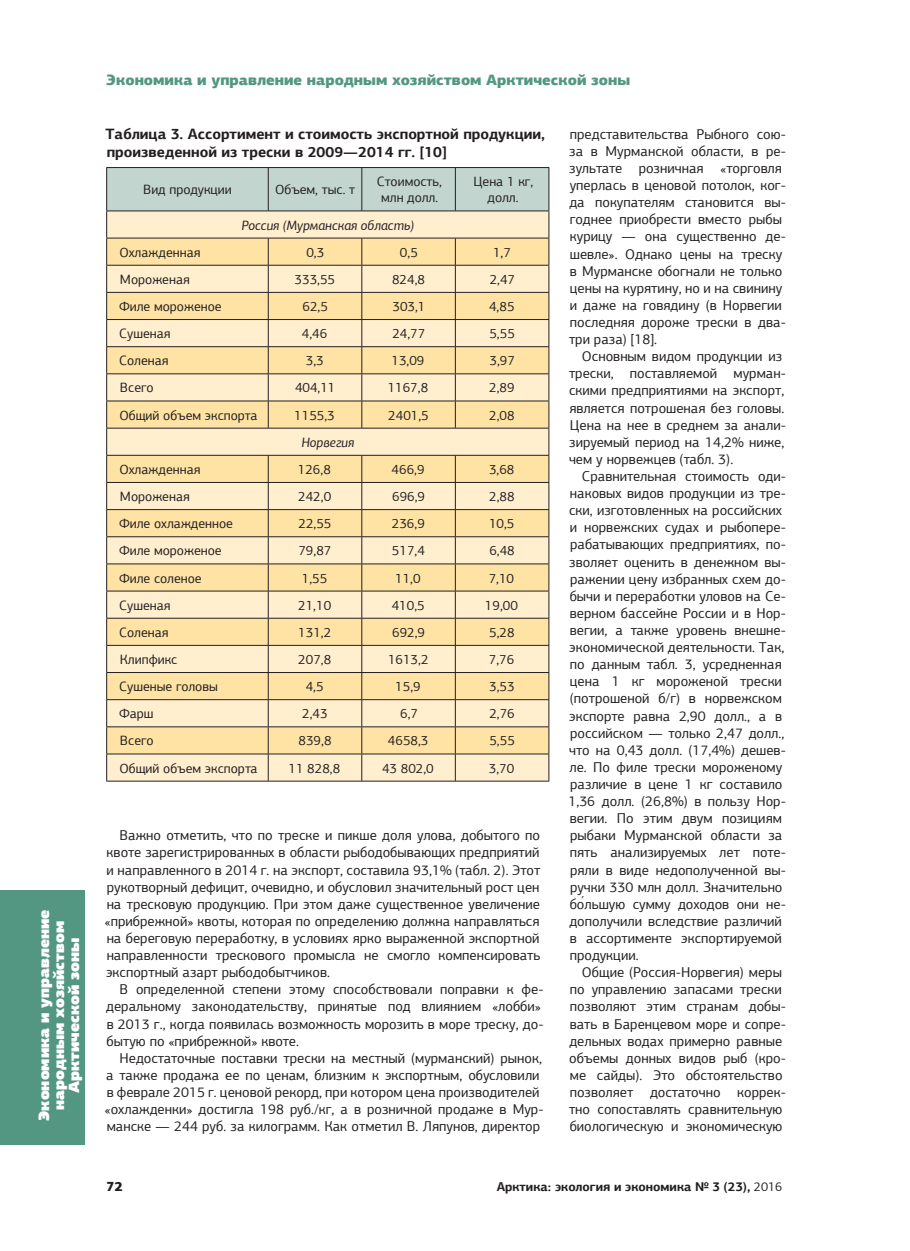
<style>
.page{position:relative;width:910px;height:1251px;background:#fff}
.page>*{position:absolute;margin:0;border:0;box-sizing:border-box;transform-origin:0 0}
.t1{font:700 15px/18px "PF Agora Sans Pro";color:#231f20}
.t2{font:900 15px/15px "PF Agora Sans Pro";color:#fff;text-align:center}
.t3{font:900 15px "PF Agora Sans Pro";color:#539782}
.t4{font:14.25px/17.1px "PF Agora Sans Pro";color:#231f20}
.t5{font:13.5px/16.2px "PF Agora Sans Pro";color:#231f20;text-align:center}
.t6{font:italic 13.5px "PF Agora Sans Pro";color:#231f20}
.t7{font:900 13.5px "PF Agora Sans Pro";color:#231f20}
.t8{font:700 12.75px "PF Agora Sans Pro";color:#231f20}
.s1{font-family:"Times New Roman"}
.s2{font-weight:400}
</style>
<div class="page">
<div style="left:0;top:890px;width:85px;height:254px;background:#539782"></div>
<hr style="left:106px;top:780px;width:443px;height:1px;background:#231f20">
<svg style="left:106px;top:167px;width:444px;height:613px;background:#f0deb5"></svg>
<p class="t2" style="left:38px;top:1120px;width:213px;rotate:-90deg">Экономика и управление народным хозяйством<br>Арктической зоны</p>
<p class="t3" style="left:106px;top:74px;width:525px">Экономика и управление народным хозяйством Арктической зоны</p>
<p class="t1" style="left:105px;top:126px;width:441px">Таблица 3. Ассортимент и стоимость экспортной продукции, произведенной из трески в 2009—2014 гг. [10]</p>
<p class="t5" style="left:143px;top:183px;width:90px">Вид продукции</p>
<p class="t5" style="left:275px;top:183px;width:82px">Объем, тыс. т</p>
<p class="t5" style="left:377px;top:175px;width:67px">Стоимость, млн долл.</p>
<p class="t5" style="left:473px;top:175px;width:61px">Цена 1 кг, долл.</p>
<p class="t6" style="left:241px;top:219px;width:174px">Россия (Мурманская область)</p>
<p class="t5" style="left:119px;top:245px;width:83px">Охлажденная</p>
<p class="t5" style="left:306px;top:245px;width:19px">0,3</p>
<p class="t5" style="left:400px;top:245px;width:19px">0,5</p>
<p class="t5" style="left:493px;top:245px;width:19px">1,7</p>
<p class="t5" style="left:120px;top:272px;width:71px">Мороженая</p>
<p class="t5" style="left:295px;top:272px;width:42px">333,55</p>
<p class="t5" style="left:392px;top:272px;width:34px">824,8</p>
<p class="t5" style="left:490px;top:272px;width:27px">2,47</p>
<p class="t5" style="left:119px;top:299px;width:104px">Филе мороженое</p>
<p class="t5" style="left:303px;top:299px;width:27px">62,5</p>
<p class="t5" style="left:392px;top:299px;width:34px">303,1</p>
<p class="t5" style="left:489px;top:299px;width:27px">4,85</p>
<p class="t5" style="left:119px;top:326px;width:53px">Сушеная</p>
<p class="t5" style="left:302px;top:326px;width:27px">4,46</p>
<p class="t5" style="left:392px;top:326px;width:34px">24,77</p>
<p class="t5" style="left:489px;top:326px;width:27px">5,55</p>
<p class="t5" style="left:119px;top:354px;width:51px">Соленая</p>
<p class="t5" style="left:306px;top:354px;width:19px">3,3</p>
<p class="t5" style="left:391px;top:354px;width:34px">13,09</p>
<p class="t5" style="left:490px;top:354px;width:27px">3,97</p>
<p class="t5" style="left:120px;top:381px;width:35px">Всего</p>
<p class="t5" style="left:295px;top:381px;width:42px">404,11</p>
<p class="t5" style="left:388px;top:381px;width:42px">1167,8</p>
<p class="t5" style="left:489px;top:381px;width:27px">2,89</p>
<p class="t5" style="left:119px;top:408px;width:140px">Общий объем экспорта</p>
<p class="t5" style="left:294px;top:408px;width:42px">1155,3</p>
<p class="t5" style="left:388px;top:408px;width:42px">2401,5</p>
<p class="t5" style="left:489px;top:408px;width:27px">2,08</p>
<p class="t6" style="left:301px;top:436px;width:54px">Норвегия</p>
<p class="t5" style="left:119px;top:462px;width:83px">Охлажденная</p>
<p class="t5" style="left:298px;top:462px;width:34px">126,8</p>
<p class="t5" style="left:392px;top:462px;width:34px">466,9</p>
<p class="t5" style="left:489px;top:462px;width:27px">3,68</p>
<p class="t5" style="left:120px;top:489px;width:71px">Мороженая</p>
<p class="t5" style="left:298px;top:489px;width:34px">242,0</p>
<p class="t5" style="left:392px;top:489px;width:34px">696,9</p>
<p class="t5" style="left:489px;top:489px;width:27px">2,88</p>
<p class="t5" style="left:119px;top:516px;width:116px">Филе охлажденное</p>
<p class="t5" style="left:299px;top:516px;width:34px">22,55</p>
<p class="t5" style="left:392px;top:516px;width:34px">236,9</p>
<p class="t5" style="left:489px;top:516px;width:27px">10,5</p>
<p class="t5" style="left:119px;top:544px;width:104px">Филе мороженое</p>
<p class="t5" style="left:298px;top:544px;width:34px">79,87</p>
<p class="t5" style="left:392px;top:544px;width:34px">517,4</p>
<p class="t5" style="left:489px;top:544px;width:27px">6,48</p>
<p class="t5" style="left:119px;top:571px;width:84px">Филе соленое</p>
<p class="t5" style="left:302px;top:571px;width:27px">1,55</p>
<p class="t5" style="left:395px;top:571px;width:27px">11,0</p>
<p class="t5" style="left:489px;top:571px;width:27px">7,10</p>
<p class="t5" style="left:119px;top:598px;width:53px">Сушеная</p>
<p class="t5" style="left:298px;top:598px;width:34px">21,10</p>
<p class="t5" style="left:392px;top:598px;width:34px">410,5</p>
<p class="t5" style="left:485px;top:598px;width:34px">19,00</p>
<p class="t5" style="left:119px;top:625px;width:51px">Соленая</p>
<p class="t5" style="left:298px;top:625px;width:34px">131,2</p>
<p class="t5" style="left:392px;top:625px;width:34px">692,9</p>
<p class="t5" style="left:489px;top:625px;width:27px">5,28</p>
<p class="t5" style="left:120px;top:652px;width:59px">Клипфикс</p>
<p class="t5" style="left:298px;top:652px;width:34px">207,8</p>
<p class="t5" style="left:388px;top:652px;width:42px">1613,2</p>
<p class="t5" style="left:489px;top:652px;width:27px">7,76</p>
<p class="t5" style="left:119px;top:679px;width:100px">Сушеные головы</p>
<p class="t5" style="left:306px;top:679px;width:19px">4,5</p>
<p class="t5" style="left:395px;top:679px;width:27px">15,9</p>
<p class="t5" style="left:489px;top:679px;width:27px">3,53</p>
<p class="t5" style="left:119px;top:706px;width:36px">Фарш</p>
<p class="t5" style="left:302px;top:706px;width:27px">2,43</p>
<p class="t5" style="left:400px;top:706px;width:19px">6,7</p>
<p class="t5" style="left:489px;top:706px;width:27px">2,76</p>
<p class="t5" style="left:120px;top:733px;width:35px">Всего</p>
<p class="t5" style="left:299px;top:733px;width:34px">839,8</p>
<p class="t5" style="left:388px;top:733px;width:42px">4658,3</p>
<p class="t5" style="left:489px;top:733px;width:27px">5,55</p>
<p class="t5" style="left:119px;top:761px;width:140px">Общий объем экспорта</p>
<p class="t5" style="left:289px;top:761px;width:53px">11 828,8</p>
<p class="t5" style="left:382px;top:761px;width:53px">43 802,0</p>
<p class="t5" style="left:489px;top:761px;width:27px">3,70</p>
<p class="t4" style="left:569px;top:127px;width:218px">представительства Рыбного сою&shy;за в Мурманской области, в ре&shy;зультате розничная «торговля уперлась в ценовой потолок, ког&shy;да покупателям становится вы&shy;годнее приобрести вместо рыбы курицу — она существенно де&shy;шевле». Однако цены на треску в Мурманске обогнали не только цены на курятину, но и на свинину и даже на говядину (в Норвегии последняя дороже трески в два&shy;три раза) [18].</p>
<p class="t4" style="left:569px;top:349px;width:218px;text-indent:13px">Основным видом продукции из трески, поставляемой мурман&shy;скими предприятиями на экспорт, является потрошеная без головы.<br>Цена на нее в среднем за анали&shy;зируемый период на 14,2% ниже, чем у норвежцев (табл. 3).</p>
<p class="t4" style="left:568px;top:469px;width:219px;text-indent:14px">Сравнительная стоимость оди&shy;наковых видов продукции из тре&shy;ски, изготовленных на российских и норвежских судах и рыбопере&shy;рабатывающих предприятиях, по&shy;зволяет оценить в денежном вы&shy;ражении цену избранных схем до&shy;бычи и переработки уловов на Се&shy;верном бассейне России и в Нор&shy;вегии, а также уровень внешне&shy;экономической деятельности. Так, по данным табл. 3, усредненная цена 1 кг мороженой трески (потрошеной б/г) в норвежском экспорте равна 2,90 долл., а в российском — только 2,47 долл., что на 0,43 долл. (17,4%) дешев&shy;ле. По филе трески мороженому различие в цене 1 кг составило<br>1,36 долл. (26,8%) в пользу Нор&shy;вегии. По этим двум позициям рыбаки Мурманской области за пять анализируемых лет поте&shy;ряли в виде недополученной вы&shy;ручки 330 млн долл. Значительно бо<span class="s1">́</span>льшую сумму доходов они не&shy;дополучили вследствие различий в ассортименте экспортируемой продукции.</p>
<p class="t4" style="left:569px;top:964px;width:218px;text-indent:13px">Общие (Россия-Норвегия) меры по управлению запасами трески позволяют этим странам добы&shy;вать в Баренцевом море и сопре&shy;дельных водах примерно равные объемы донных видов рыб (кро&shy;ме сайды). Это обстоятельство позволяет достаточно коррек&shy;тно сопоставлять сравнительную биологическую и экономическую</p>
<p class="t4" style="left:105px;top:828px;width:437px;text-align:justify;text-indent:15px">Важно отметить, что по треске и пикше доля улова, добытого по квоте зарегистрированных в области рыбодобывающих предприятий и направленного в 2014 г. на экспорт, составила 93,1% (табл. 2). Этот рукотворный дефицит, очевидно, и обусловил значительный рост цен на тресковую продукцию. При этом даже существенное увеличение «прибрежной» квоты, которая по определению должна направляться на береговую переработку, в условиях ярко выраженной экспортной направленности трескового промысла не смогло компенсировать экспортный азарт рыбодобытчиков.</p>
<p class="t4" style="left:106px;top:982px;width:439px;text-indent:13px">В определенной степени этому способствовали поправки к фе&shy;деральному законодательству, принятые под влиянием «лобби» в 2013 г., когда появилась возможность морозить в море треску, до&shy;бытую по «прибрежной» квоте.</p>
<p class="t4" style="left:105px;top:1050px;width:440px;text-indent:15px">Недостаточные поставки трески на местный (мурманский) рынок, а также продажа ее по ценам, близким к экспортным, обусловили в феврале 2015 г. ценовой рекорд, при котором цена производителей «охлажденки» достигла 198 руб./кг, а в розничной продаже в Мур&shy;манске — 244 руб. за килограмм. Как отметил В. Ляпунов, директор</p>
<p class="t7" style="left:106px;top:1180px;width:18px">72</p>
<p class="t8" style="left:497px;top:1181px;width:287px">Арктика: экология и экономика № 3 (23), <span class="s2">2016</span></p>
</div>
